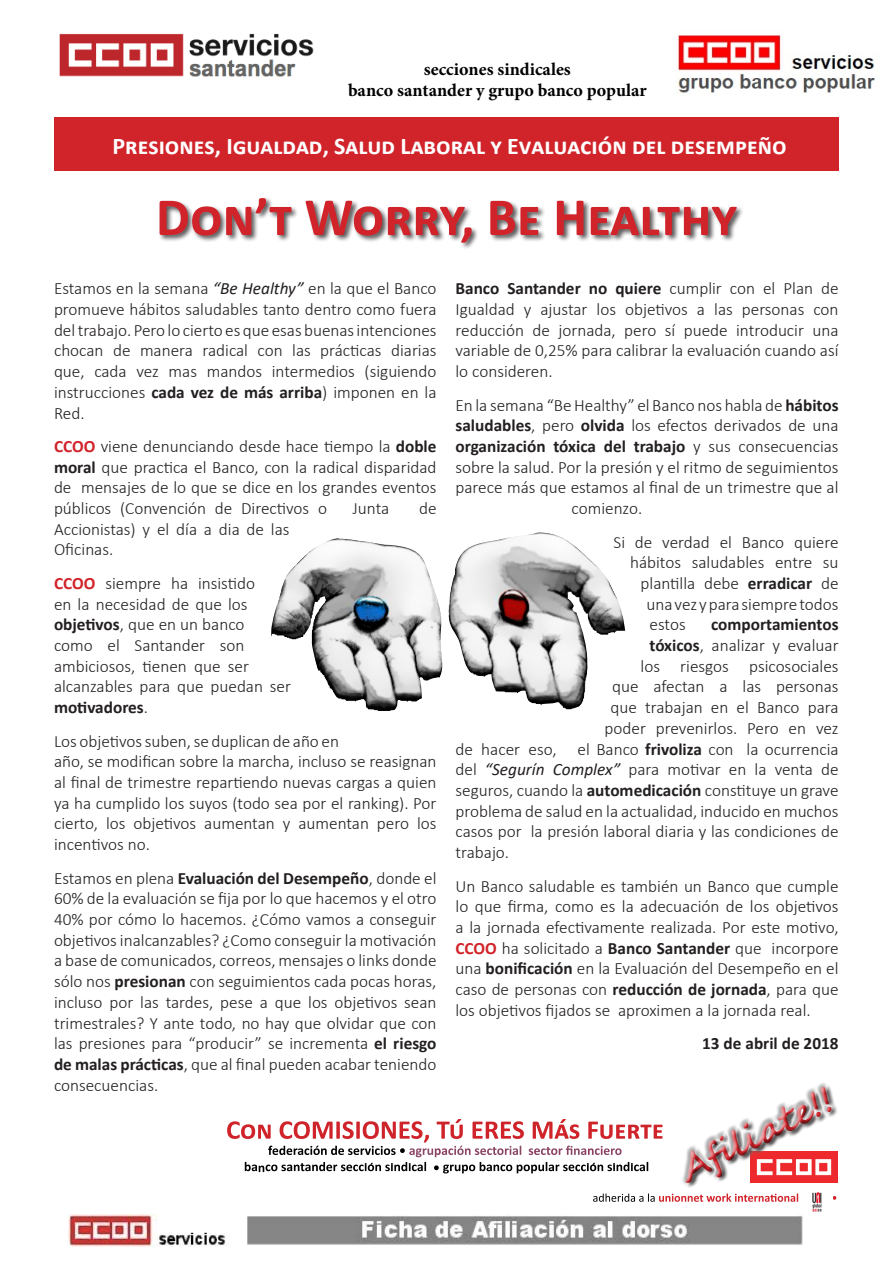
<style>
.page{position:relative;width:893px;height:1263px;background:#fff}
.page>*{position:absolute;margin:0;border:0;box-sizing:border-box;transform-origin:0 0}
.t1{font:700 54px "Calibri";color:#d1232a}
.t2{font:700 36px "Segoe Script";color:#d1232a}
.t3{font:700 24px "Calibri";color:#fff}
.t4{font:700 18px/21.6px "Minion Pro";color:#000;text-align:center}
.t5{font:300 17.25px/20.7px "Calibri";color:#231f20;text-align:justify}
.t6{font:700 17.25px "Calibri";color:#231f20}
.s1{font-weight:400;font-style:italic}
.s2{font-weight:700}
.s3{font-weight:700;color:#d1232a}
.s4{font-weight:300}
</style>
<div class="page">
<img style="left:59px;top:33px;width:255px;height:44px">
<div style="left:158px;top:196px;width:586px;height:54px;background:#231f20;opacity:.75"></div>
<img style="left:271px;top:533px;width:354px;height:178px">
<div style="left:54px;top:117px;width:785px;height:53px;background:#d1232a"></div>
<img style="left:677px;top:35px;width:198px;height:59px">
<img style="left:241px;top:1124px;width:14px;height:15px">
<img style="left:227px;top:1121px;width:13px;height:18px">
<img style="left:258px;top:1124px;width:8px;height:15px">
<svg style="left:245px;top:1162px;width:12px;height:9px"></svg>
<img style="left:812px;top:1202px;width:10px;height:9px">
<svg style="left:266px;top:1083px;width:572px;height:119px"></svg>
<img style="left:67px;top:1215px;width:736px;height:31px">
<p class="t4" style="left:348px;top:58px;width:300px">secciones sindicales<br>banco santander y grupo banco popular</p>
<p class="t3" style="left:113px;top:129px;width:676px">Presiones, Igualdad, Salud Laboral y Evaluación del desempeño</p>
<p class="t1" style="left:156px;top:179px;width:583px">Don’t Worry, Be Healthy</p>
<p class="t5" style="left:54px;top:278px;width:384px">Estamos en la semana <span class="s1">“Be Healthy”</span> en la que el Banco promueve hábitos saludables tanto dentro como fuera del trabajo. Pero lo cierto es que esas buenas intenciones chocan de manera radical con las prácticas diarias que, cada vez mas mandos intermedios (siguiendo instrucciones <span class="s2">cada vez de más arriba</span>) imponen en la Red.</p>
<p class="t5" style="left:54px;top:436px;width:384px"><span class="s3">CCOO</span> viene denunciando desde hace tiempo la <span class="s2">doble moral</span> que practica el Banco, con la radical disparidad de mensajes de lo que se dice en los grandes eventos públicos (Convención de Directivos o</p>
<p class="t5" style="left:455px;top:278px;width:385px"><span class="s2">Banco Santander no quiere</span> cumplir con el Plan de Igualdad y ajustar los objetivos a las personas con reducción de jornada, pero sí puede introducir una variable de 0,25% para calibrar la evaluación cuando así lo consideren.</p>
<p class="t5" style="left:455px;top:394px;width:385px">En la semana “Be Healthy” el Banco nos habla de <span class="s2">hábitos</span></p>
<p class="t5" style="left:455px;top:415px;width:385px"><span class="s2">saludables</span>, pero <span class="s2">olvida</span> los efectos derivados de una</p>
<p class="t6" style="left:455px;top:434px;width:385px">organización tóxica del trabajo <span class="s4">y sus consecuencias</span></p>
<p class="t5" style="left:455px;top:456px;width:385px">sobre la salud. Por la presión y el ritmo de seguimientos</p>
<p class="t5" style="left:455px;top:477px;width:385px">parece más que estamos al final de un trimestre que al</p>
<p class="t5" style="left:572px;top:498px;width:72px">comienzo.</p>
<p class="t5" style="left:614px;top:531px;width:226px">Si de verdad el Banco quiere</p>
<p class="t5" style="left:630px;top:552px;width:210px">hábitos saludables entre su</p>
<p class="t5" style="left:641px;top:573px;width:200px">plantilla debe <span class="s2">erradicar</span> de</p>
<p class="t5" style="left:647px;top:593px;width:193px">una vez y para siempre todos</p>
<p class="t5" style="left:650px;top:614px;width:38px">estos</p>
<p class="t6" style="left:711px;top:612px;width:129px">comportamientos</p>
<p class="t5" style="left:650px;top:635px;width:191px"><span class="s2">tóxicos</span>, analizar y evaluar</p>
<p class="t5" style="left:641px;top:655px;width:200px">los riesgos psicosociales</p>
<p class="t5" style="left:612px;top:676px;width:228px">que afectan a las personas</p>
<p class="t5" style="left:611px;top:697px;width:230px">que trabajan en el Banco para</p>
<p class="t5" style="left:605px;top:717px;width:236px">poder prevenirlos. Pero en vez</p>
<p class="t5" style="left:455px;top:738px;width:385px">de hacer eso, el Banco <span class="s2">frivoliza</span> con la ocurrencia</p>
<p class="t5" style="left:455px;top:759px;width:385px">del <span class="s1">“Segurín Complex”</span> para motivar en la venta de</p>
<p class="t5" style="left:455px;top:780px;width:385px">seguros, cuando la <span class="s2">automedicación</span> constituye un grave</p>
<p class="t5" style="left:455px;top:800px;width:385px">problema de salud en la actualidad, inducido en muchos</p>
<p class="t5" style="left:455px;top:821px;width:385px">casos por la presión laboral diaria y las condiciones de</p>
<p class="t5" style="left:455px;top:842px;width:55px">trabajo.</p>
<p class="t5" style="left:455px;top:875px;width:385px">Un Banco saludable es también un Banco que cumple lo que firma, como es la adecuación de los objetivos a la jornada efectivamente realizada. Por este motivo, <span class="s3">CCOO</span> ha solicitado a <span class="s2">Banco Santander</span> que incorpore una <span class="s2">bonificación</span> en la Evaluación del Desempeño en el caso de personas con <span class="s2">reducción de jornada</span>, para que los objetivos fijados se aproximen a la jornada real.</p>
<p class="t6" style="left:702px;top:1031px;width:138px">13 de abril de 2018</p>
<p class="t5" style="left:352px;top:498px;width:38px">Junta</p>
<p class="t5" style="left:419px;top:498px;width:19px">de</p>
<p class="t5" style="left:54px;top:518px;width:237px">Accionistas) y el día a dia de las<br>Oficinas.</p>
<p class="t5" style="left:54px;top:573px;width:239px;text-align:left"><span class="s3">CCOO</span> siempre ha insistido<br>en la necesidad de que los <span class="s2">objetivos</span>, que en un banco<br>como el Santander son ambiciosos, tienen que ser alcanzables para que puedan ser <span class="s2">motivadores</span>.</p>
<p class="t5" style="left:54px;top:730px;width:384px;text-align:left">Los objetivos suben, se duplican de año en<br>año, se modifican sobre la marcha, incluso se reasignan al final de trimestre repartiendo nuevas cargas a quien ya ha cumplido los suyos (todo sea por el ranking). Por cierto, los objetivos aumentan y aumentan pero los incentivos no.</p>
<p class="t5" style="left:54px;top:867px;width:384px">Estamos en plena <span class="s2">Evaluación del Desempeño</span>, donde el 60% de la evaluación se fija por lo que hacemos y el otro 40% por cómo lo hacemos. ¿Cómo vamos a conseguir objetivos inalcanzables? ¿Como conseguir la motivación a base de comunicados, correos, mensajes o links donde sólo nos <span class="s2">presionan</span> con seguimientos cada pocas horas, incluso por las tardes, pese a que los objetivos sean trimestrales? Y ante todo, no hay que olvidar que con las presiones para “producir” se incrementa <span class="s2">el riesgo de malas prácticas</span>, que al final pueden acabar teniendo consecuencias.</p>
<h2 class="t2" style="left:668px;top:1145px;width:169px;rotate:-26deg">Afi liate!!</h2>
</div>
